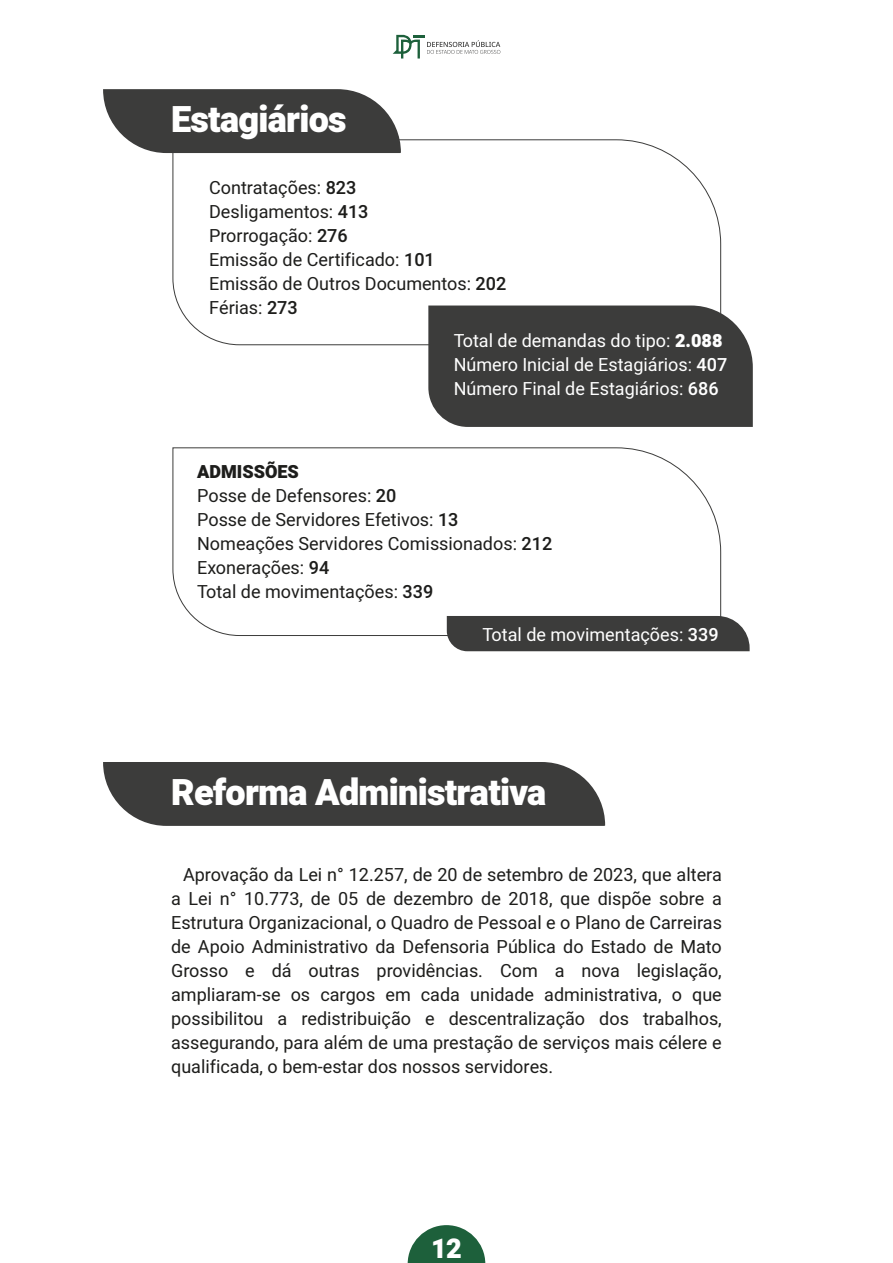
<style>
.page{position:relative;width:893px;height:1263px;background:#fff}
.page>*{position:absolute;margin:0;border:0;box-sizing:border-box;transform-origin:0 0}
.t1{font:900 36px "Heebo";letter-spacing:-.02em;color:#fff}
.t2{font:900 27px "Heebo";color:#fff}
.t3{font:18px/24px "Heebo";color:#1d1d1b}
.t4{font:18px/24px "Heebo";color:#fff}
.s1{font-weight:500}
.s2{font-weight:900}
</style>
<div class="page">
<svg style="left:172px;top:139px;width:549px;height:207px"></svg>
<svg style="left:172px;top:447px;width:549px;height:189px"></svg>
<div style="left:428px;top:305px;width:325px;height:122px;background:#3c3c3b"></div>
<div style="left:447px;top:616px;width:303px;height:35px;background:#3c3c3b"></div>
<svg style="left:103px;top:89px;width:298px;height:64px;background:#4e4e4d"></svg>
<svg style="left:103px;top:762px;width:502px;height:64px;background:#464645"></svg>
<svg style="left:408px;top:1225px;width:77px;height:38px"></svg>
<svg style="left:393px;top:35px;width:107px;height:24px"></svg>
<h1 class="t1" style="left:171px;top:95px;width:177px">Estagiários</h1>
<p class="t3" style="left:209px;top:175px;width:299px">Contratações: <span class="s1">823<br></span>Desligamentos: <span class="s1">413<br></span>Prorrogação: <span class="s1">276<br></span>Emissão de Certificado: <span class="s1">101<br></span>Emissão de Outros Documentos: <span class="s1">202<br></span>Férias: <span class="s1">273</span></p>
<p class="t4" style="left:454px;top:328px;width:275px">Total de demandas do tipo: <span class="s2">2.088<br></span>Número Inicial de Estagiários: <span class="s1">407<br></span>Número Final de Estagiários: <span class="s1">686</span></p>
<p class="t3" style="left:197px;top:460px;width:357px"><span class="s2">ADMISSÕES<br></span>Posse de Defensores: <span class="s1">20<br></span>Posse de Servidores Efetivos: <span class="s1">13<br></span>Nomeações Servidores Comissionados: <span class="s1">212<br></span>Exonerações: <span class="s1">94<br></span>Total de movimentações: <span class="s1">339</span></p>
<p class="t4" style="left:482px;top:622px;width:238px">Total de movimentações: <span class="s1">339</span></p>
<h1 class="t1" style="left:171px;top:767px;width:377px">Reforma Administrativa</h1>
<p class="t3" style="left:171px;top:863px;width:552px;text-align:justify;text-indent:12px">Aprovação da Lei n° 12.257, de 20 de setembro de 2023, que altera a Lei n° 10.773, de 05 de dezembro de 2018, que dispõe sobre a Estrutura Organizacional, o Quadro de Pessoal e o Plano de Carreiras de Apoio Administrativo da Defensoria Pública do Estado de Mato Grosso e dá outras providências. Com a nova legislação, ampliaram-se os cargos em cada unidade administrativa, o que possibilitou a redistribuição e descentralização dos trabalhos, assegurando, para além de uma prestação de serviços mais célere e qualificada, o bem-estar dos nossos servidores.</p>
<h2 class="t2" style="left:431px;top:1230px;width:32px">12</h2>
</div>
